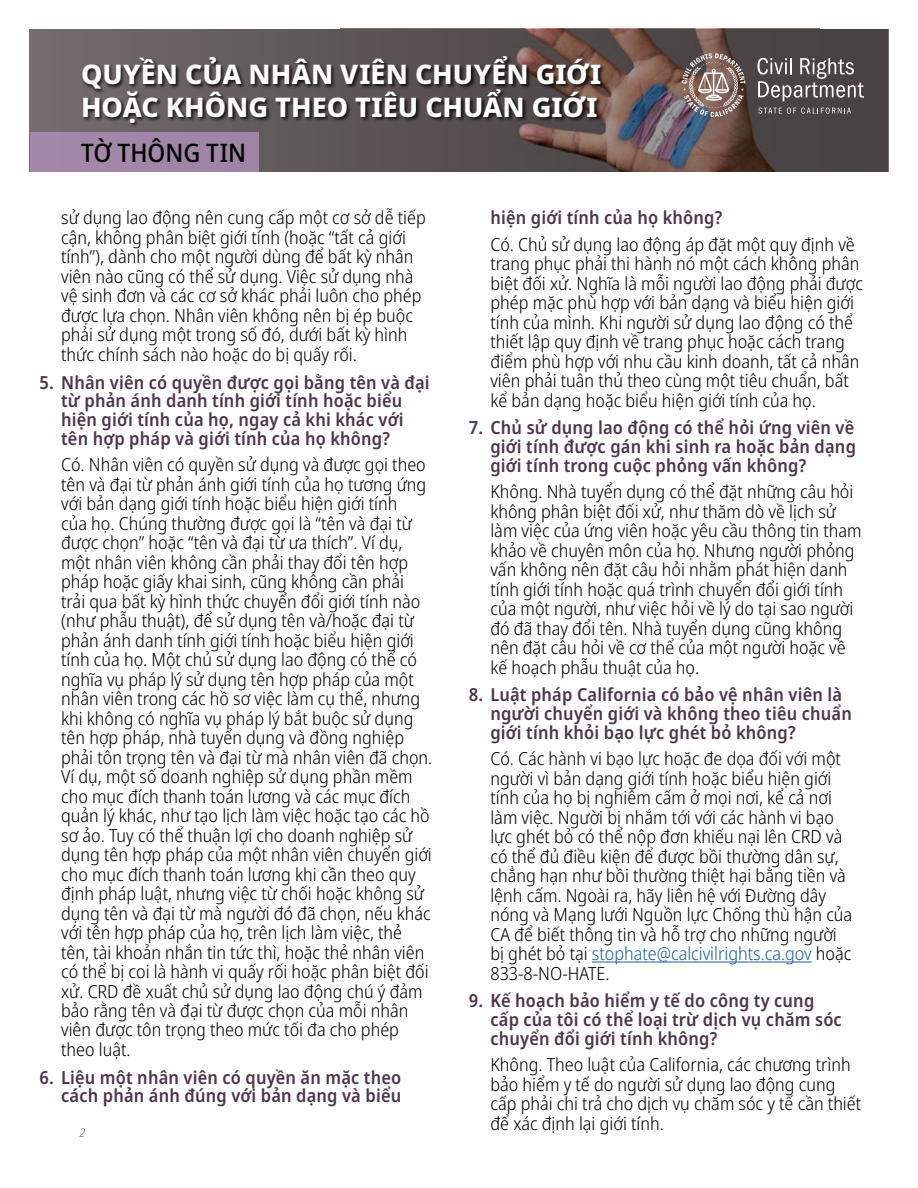
<style>
.page{position:relative;width:918px;height:1188px;background:#fff}
.page>*{position:absolute;margin:0;border:0;box-sizing:border-box;transform-origin:0 0}
.t1{font:800 27px/33px "Noto Sans";color:#fff}
.t2{font:500 semi-condensed 25.5px "Noto Sans";letter-spacing:-.005em;color:#000}
.t3{font:300 semi-condensed 18px/19.5px "Noto Sans";color:#000}
.t4{font:600 semi-condensed 18px/18.8px "Noto Sans";letter-spacing:.01em;color:#4e364b}
.t5{font:italic 300 semi-condensed 12px "Noto Sans";color:#696a6d}
.s1{font-weight:600;color:#4e364b}
.s2{color:#205e9e}
</style>
<div class="page">
<svg style="left:30px;top:29px;width:858px;height:142px;background:#5e5352"></svg>
<svg style="left:757px;top:58px;width:107px;height:43px;background:#706c6c"></svg>
<svg style="left:758px;top:108px;width:93px;height:6px"></svg>
<svg style="left:682px;top:53px;width:63px;height:64px;background:#8d7a75"></svg>
<div style="left:30px;top:132px;width:228px;height:39px;background:#a186a8"></div>
<div style="left:81px;top:56px;width:525px;height:72px;background:#000;opacity:.75"></div>
<hr style="left:592px;top:962px;width:220px;height:1px;background:#205e9e">
<h1 class="t1" style="left:81px;top:58px;width:522px">QUYỀN CỦA NHÂN VIÊN CHUYỂN GIỚI<br>HOẶC KHÔNG THEO TIÊU CHUẨN GIỚI</h1>
<h2 class="t2" style="left:81px;top:135px;width:167px">TỜ THÔNG TIN</h2>
<p class="t3" style="left:61px;top:209px;width:366px">sử dụng lao động nên cung cấp một cơ sở dễ tiếp cận, không phân biệt giới tính (hoặc “tất cả giới tính”), dành cho một người dùng để bất kỳ nhân viên nào cũng có thể sử dụng. Việc sử dụng nhà vệ sinh đơn và các cơ sở khác phải luôn cho phép được lựa chọn. Nhân viên không nên bị ép buộc phải sử dụng một trong số đó, dưới bất kỳ hình thức chính sách nào hoặc do bị quấy rối.</p>
<p class="t4" style="left:61px;top:373px;width:370px;text-indent:-22px">5. Nhân viên có quyền được gọi bằng tên và đại từ phản ánh danh tính giới tính hoặc biểu hiện giới tính của họ, ngay cả khi khác với tên hợp pháp và giới tính của họ không?</p>
<p class="t3" style="left:61px;top:455px;width:373px">Có. Nhân viên có quyền sử dụng và được gọi theo tên và đại từ phản ánh giới tính của họ tương ứng với bản dạng giới tính hoặc biểu hiện giới tính<br>của họ. Chúng thường được gọi là “tên và đại từ được chọn” hoặc “tên và đại từ ưa thích”. Ví dụ, một nhân viên không cần phải thay đổi tên hợp pháp hoặc giấy khai sinh, cũng không cần phải trải qua bất kỳ hình thức chuyển đổi giới tính nào (như phẫu thuật), để sử dụng tên và/hoặc đại từ phản ánh danh tính giới tính hoặc biểu hiện giới tính của họ. Một chủ sử dụng lao động có thể có nghĩa vụ pháp lý sử dụng tên hợp pháp của một nhân viên trong các hồ sơ việc làm cụ thể, nhưng khi không có nghĩa vụ pháp lý bắt buộc sử dụng tên hợp pháp, nhà tuyển dụng và đồng nghiệp phải tôn trọng tên và đại từ mà nhân viên đã chọn.<br>Ví dụ, một số doanh nghiệp sử dụng phần mềm cho mục đích thanh toán lương và các mục đích quản lý khác, như tạo lịch làm việc hoặc tạo các hồ sơ ảo. Tuy có thể thuận lợi cho doanh nghiệp sử dụng tên hợp pháp của một nhân viên chuyển giới cho mục đích thanh toán lương khi cần theo quy định pháp luật, nhưng việc từ chối hoặc không sử dụng tên và đại từ mà người đó đã chọn, nếu khác với tên hợp pháp của họ, trên lịch làm việc, thẻ tên, tài khoản nhắn tin tức thì, hoặc thẻ nhân viên có thể bị coi là hành vi quấy rối hoặc phân biệt đối xử. CRD đề xuất chủ sử dụng lao động chú ý đảm bảo rằng tên và đại từ được chọn của mỗi nhân viên được tôn trọng theo mức tối đa cho phép theo luật.</p>
<p class="t4" style="left:40px;top:1068px;width:363px;text-align:right">6. Liệu một nhân viên có quyền ăn mặc theo cách phản ánh đúng với bản dạng và biểu</p>
<p class="t5" style="left:80px;top:1125px;width:7px">2</p>
<p class="t3" style="left:490px;top:205px;width:366px;line-height:26.2px"><span class="s1">hiện giới tính của họ không?<br></span>Có. Chủ sử dụng lao động áp đặt một quy định về</p>
<p class="t3" style="left:490px;top:254px;width:374px">trang phục phải thi hành nó một cách không phân biệt đối xử. Nghĩa là mỗi người lao động phải được phép mặc phù hợp với bản dạng và biểu hiện giới tính của mình. Khi người sử dụng lao động có thể thiết lập quy định về trang phục hoặc cách trang điểm phù hợp với nhu cầu kinh doanh, tất cả nhân viên phải tuân thủ theo cùng một tiêu chuẩn, bất kể bản dạng hoặc biểu hiện giới tính của họ.</p>
<p class="t4" style="left:490px;top:438px;width:367px">giới tính được gán khi sinh ra hoặc bản dạng giới tính trong cuộc phỏng vấn không?</p>
<p class="t3" style="left:490px;top:482px;width:373px">Không. Nhà tuyển dụng có thể đặt những câu hỏi không phân biệt đối xử, như thăm dò về lịch sử làm việc của ứng viên hoặc yêu cầu thông tin tham khảo về chuyên môn của họ. Nhưng người phỏng vấn không nên đặt câu hỏi nhằm phát hiện danh tính giới tính hoặc quá trình chuyển đổi giới tính của một người, như việc hỏi về lý do tại sao người đó đã thay đổi tên. Nhà tuyển dụng cũng không nên đặt câu hỏi về cơ thể của một người hoặc về kế hoạch phẫu thuật của họ.</p>
<p class="t4" style="left:490px;top:686px;width:363px;text-indent:-22px">8. Luật pháp California có bảo vệ nhân viên là người chuyển giới và không theo tiêu chuẩn giới tính khỏi bạo lực ghét bỏ không?</p>
<p class="t3" style="left:490px;top:749px;width:363px">Có. Các hành vi bạo lực hoặc đe dọa đối với một người vì bản dạng giới tính hoặc biểu hiện giới tính của họ bị nghiêm cấm ở mọi nơi, kể cả nơi làm việc. Người bị nhắm tới với các hành vi bạo lực ghét bỏ có thể nộp đơn khiếu nại lên CRD và có thể đủ điều kiện để được bồi thường dân sự, chẳng hạn như bồi thường thiệt hại bằng tiền và lệnh cấm. Ngoài ra, hãy liên hệ với Đường dây nóng và Mạng lưới Nguồn lực Chống thù hận của CA để biết thông tin và hỗ trợ cho những người bị ghét bỏ tại <span class="s2">stophate@calcivilrights.ca.gov</span> hoặc 833-8-NO-HATE.</p>
<p class="t4" style="left:490px;top:992px;width:353px;text-indent:-22px">9. Kế hoạch bảo hiểm y tế do công ty cung cấp của tôi có thể loại trừ dịch vụ chăm sóc chuyển đổi giới tính không?</p>
<p class="t3" style="left:490px;top:1055px;width:372px">Không. Theo luật của California, các chương trình bảo hiểm y tế do người sử dụng lao động cung cấp phải chi trả cho dịch vụ chăm sóc y tế cần thiết để xác định lại giới tính.</p>
<p class="t4" style="left:469px;top:419px;width:387px">7. Chủ sử dụng lao động có thể hỏi ứng viên về</p>
</div>
